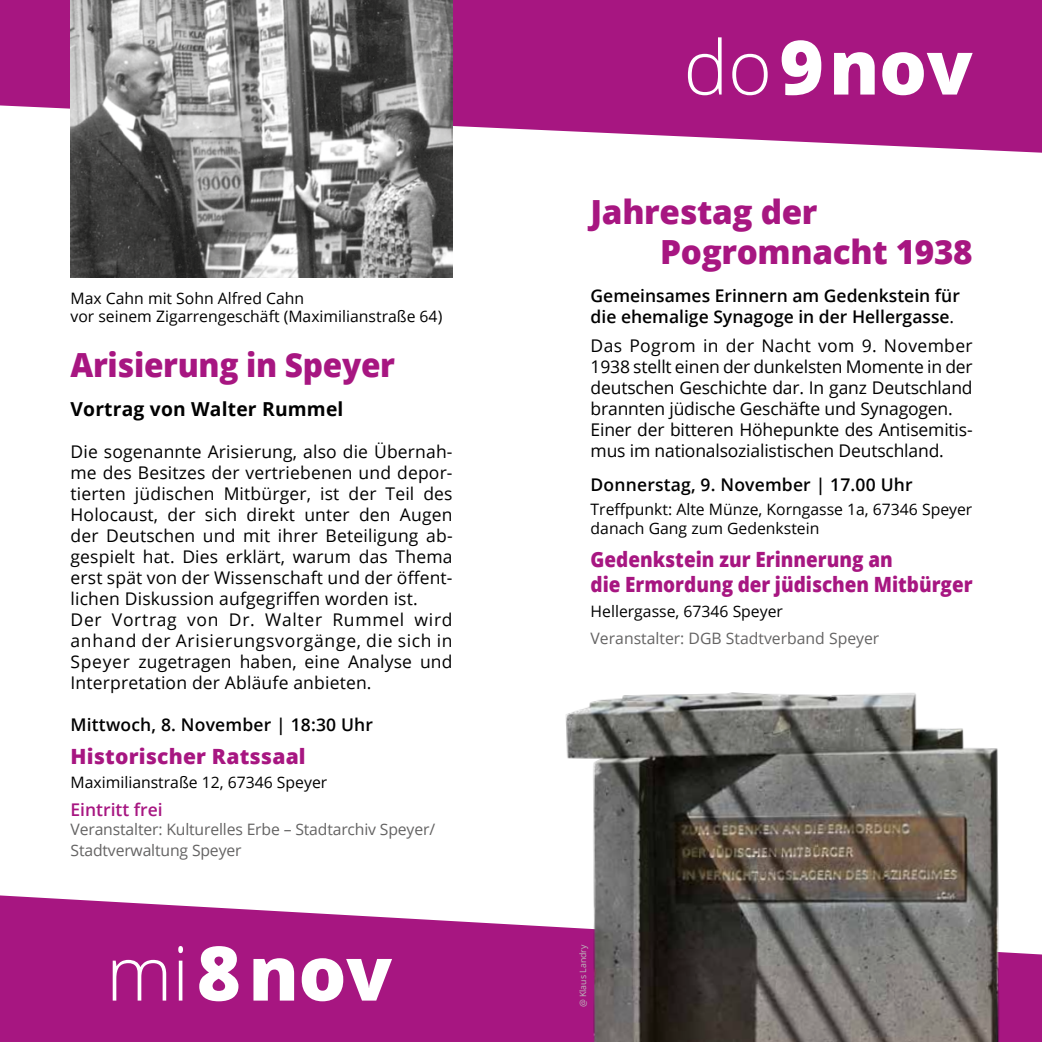
<style>
.page{position:relative;width:1042px;height:1042px;background:#fff}
.page>*{position:absolute;margin:0;border:0;box-sizing:border-box;transform-origin:0 0}
.t1{font:800 75.25px "Open Sans";letter-spacing:-.005em;color:#fff}
.t2{font:800 33.25px/39.9px "Open Sans";letter-spacing:-.01em;color:#a71681}
.t3{font:800 33.25px "Open Sans";letter-spacing:-.01em;color:#a71681;scale:.95 1}
.t4{font:800 21px/25.2px "Open Sans";color:#a71681;scale:.9 1}
.t5{font:800 21px "Open Sans";color:#a71681}
.t6{font:700 19.25px "Open Sans";letter-spacing:.01em;color:#000}
.t7{font:17.5px/21px "Open Sans";letter-spacing:.01em;color:#000}
.t8{font:17.5px/21px "Open Sans";letter-spacing:-.01em;color:#000}
.t9{font:600 17.5px/21px "Open Sans";color:#000}
.t10{font:600 17.5px "Open Sans";color:#a71681}
.t11{font:15.75px/18.9px "Open Sans";color:#000}
.t12{font:15.75px/21px "Open Sans";letter-spacing:-.01em;color:#646363}
.t13{font:8.75px "Open Sans";color:#bcbcbc}
.s1{font-weight:300}
.s2{font-weight:400}
</style>
<div class="page">
<svg style="left:0;top:0;width:1042px;height:153px;background:#b0308f"></svg>
<svg style="left:0;top:895px;width:1042px;height:147px;background:#b1318f"></svg>
<img style="left:536px;top:692px;width:485px;height:350px">
<img style="left:71px;top:0;width:381px;height:278px">
<p class="t11" style="left:71px;top:288px;width:373px">Max Cahn mit Sohn Alfred Cahn<br>vor seinem Zigarrengeschäft (Maximilianstraße 64)</p>
<h2 class="t3" style="left:71px;top:340px;width:343px">Arisierung in Speyer</h2>
<p class="t6" style="left:71px;top:395px;width:274px">Vortrag von Walter Rummel</p>
<p class="t7" style="left:71px;top:440px;width:384px">Die sogenannte Arisierung, also die Übernah&shy;me des Besitzes der vertriebenen und depor&shy;tierten jüdischen Mitbürger, ist der Teil des Holocaust, der sich direkt unter den Augen der Deutschen und mit ihrer Beteiligung ab&shy;gespielt hat. Dies erklärt, warum das Thema erst spät von der Wissenschaft und der öffent&shy;lichen Diskussion aufgegriffen worden ist.<br>Der Vortrag von Dr. Walter Rummel wird anhand der Arisierungsvorgänge, die sich in Speyer zugetragen haben, eine Analyse und Interpretation der Abläufe anbieten.</p>
<p class="t9" style="left:71px;top:713px;width:304px">Mittwoch, 8. November | 18:30 Uhr</p>
<p class="t5" style="left:71px;top:740px;width:237px">Historischer Ratssaal</p>
<p class="t11" style="left:71px;top:773px;width:258px">Maximilianstraße 12, 67346 Speyer</p>
<p class="t10" style="left:71px;top:798px;width:94px">Eintritt frei</p>
<p class="t12" style="left:71px;top:819px;width:366px">Veranstalter: Kulturelles Erbe – Stadtarchiv Speyer/<br>Stadtverwaltung Speyer</p>
<h1 class="t1" style="left:106px;top:916px;width:288px"><span class="s1">mi</span>8nov</h1>
<h1 class="t1" style="left:683px;top:10px;width:291px"><span class="s1">do</span>9 nov</h1>
<h2 class="t2" style="left:660px;top:190px;width:314px;text-indent:-70px">Jahrestag der<br>Pogromnacht 1938</h2>
<p class="t9" style="left:590px;top:284px;width:371px">Gemeinsames Erinnern am Gedenkstein für die ehemalige Synagoge in der Hellergasse<span class="s2">.</span></p>
<p class="t8" style="left:590px;top:335px;width:384px">Das Pogrom in der Nacht vom 9. November 1938 stellt einen der dunkelsten Momente in der deutschen Geschichte dar. In ganz Deutschland brannten jüdische Geschäfte und Synagogen.<br>Einer der bitteren Höhepunkte des Antisemitis&shy;mus im nationalsozialistischen Deutschland.</p>
<p class="t9" style="left:590px;top:473px;width:324px">Donnerstag, 9. November | 17.00 Uhr</p>
<p class="t11" style="left:590px;top:499px;width:383px">Treffpunkt: Alte Münze, Korngasse 1a, 67346 Speyer danach Gang zum Gedenkstein</p>
<p class="t4" style="left:590px;top:546px;width:426px">Gedenkstein zur Erinnerung an<br>die Ermordung der jüdischen Mitbürger</p>
<p class="t11" style="left:590px;top:601px;width:194px">Hellergasse, 67346 Speyer</p>
<p class="t12" style="left:590px;top:627px;width:290px">Veranstalter: DGB Stadtverband Speyer</p>
<p class="t13" style="left:577px;top:1007px;width:64px;rotate:-90deg">@ Klaus Landry</p>
</div>
